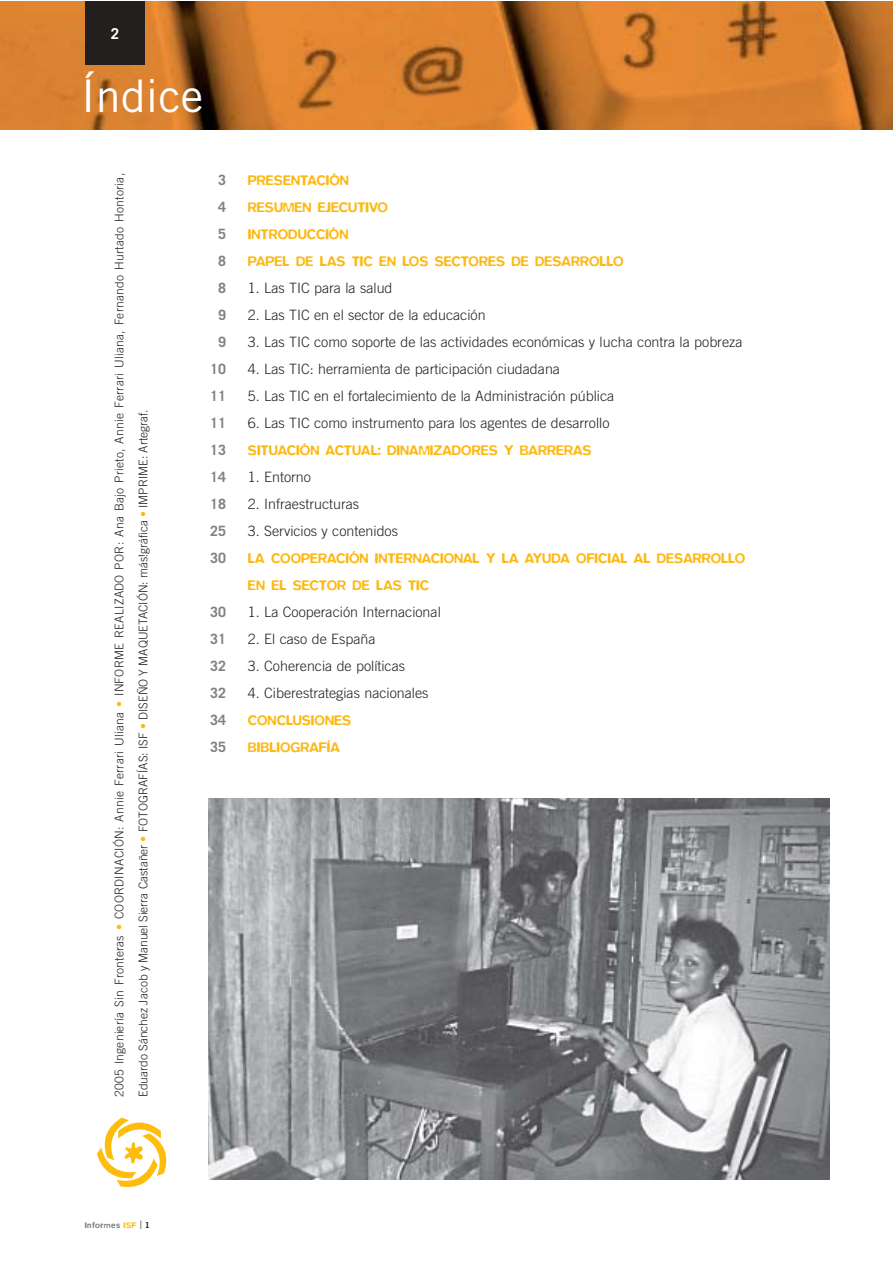
<style>
.page{position:relative;width:893px;height:1263px;background:#fff}
.page>*{position:absolute;margin:0;border:0;box-sizing:border-box;transform-origin:0 0}
.t1{font:45px "Trade Gothic";color:#fff}
.t2{font:700 15px "Trade Gothic";color:#fff}
.t3{font:300 14.25px "Trade Gothic";color:#231f1f}
.t4{font:500 14.25px/27px "Blur";color:#fdb812}
.t5{font:700 14.25px "Trade Gothic";color:#808284}
.t6{font:300 12px/24px "Trade Gothic";letter-spacing:.02em;color:#231f1f}
.t7{font:500 8.25px "Blur";letter-spacing:.055em;color:#808284}
.s1{color:#fdb812}
.s2{font-family:"Trade Gothic";font-weight:300;font-size:16.5px}
.s3{font-family:"Trade Gothic Bold Two";font-weight:400;color:#231f1f}
</style>
<div class="page">
<img style="left:208px;top:798px;width:621px;height:381px">
<img style="left:0;top:2px;width:892px;height:127px">
<div style="left:85px;top:2px;width:60px;height:63px;background:#231f1f"></div>
<svg style="left:97px;top:1118px;width:70px;height:69px"></svg>
<p class="t2" style="left:111px;top:28px;width:10px">2</p>
<h1 class="t1" style="left:81px;top:79px;width:124px">Índice</h1>
<p class="t6" style="left:108px;top:1097px;width:925px;rotate:-90deg">2005 Ingeniería Sin Fronteras <span class="s1">•</span> COORDINACIÓN: Annie Ferrari Uliana <span class="s1">•</span> INFORME REALIZADO POR: Ana Bajo Prieto, Annie Ferrari Uliana, Fernando Hurtado Hontoria,<br>Eduardo Sánchez Jacob y Manuel Sierra Castañer <span class="s1">•</span> FOTOGRAFÍAS: ISF <span class="s1">•</span> DISEÑO Y MAQUETACIÓN: más!gráfica <span class="s1">•</span> IMPRIME: Artegraf.</p>
<p class="t5" style="left:218px;top:175px;width:9px">3</p>
<p class="t4" style="left:248px;top:168px;width:102px">PRESENTACIÓN</p>
<p class="t5" style="left:218px;top:202px;width:9px">4</p>
<p class="t4" style="left:248px;top:195px;width:142px">RESUMEN EJECUTIVO</p>
<p class="t5" style="left:218px;top:229px;width:9px">5</p>
<p class="t4" style="left:248px;top:222px;width:102px">INTRODUCCIÓN</p>
<p class="t5" style="left:218px;top:256px;width:9px">8</p>
<p class="t4" style="left:248px;top:249px;width:377px">PAPEL DE LAS TIC EN LOS SECTORES DE DESARROLLO</p>
<p class="t5" style="left:218px;top:283px;width:9px">8</p>
<p class="t3" style="left:248px;top:283px;width:146px">1. Las TIC para la salud</p>
<p class="t5" style="left:218px;top:310px;width:9px">9</p>
<p class="t3" style="left:248px;top:310px;width:239px">2. Las TIC en el sector de la educación</p>
<p class="t5" style="left:218px;top:337px;width:9px">9</p>
<p class="t3" style="left:248px;top:337px;width:496px">3. Las TIC como soporte de las actividades económicas y lucha contra la pobreza</p>
<p class="t5" style="left:210px;top:364px;width:17px">10</p>
<p class="t3" style="left:248px;top:364px;width:313px">4. Las TIC: herramienta de participación ciudadana</p>
<p class="t5" style="left:210px;top:391px;width:17px">11</p>
<p class="t3" style="left:248px;top:391px;width:368px">5. Las TIC en el fortalecimiento de la Administración pública</p>
<p class="t5" style="left:210px;top:418px;width:17px">11</p>
<p class="t3" style="left:248px;top:418px;width:363px">6. Las TIC como instrumento para los agentes de desarrollo</p>
<p class="t5" style="left:210px;top:445px;width:17px">13</p>
<p class="t4" style="left:248px;top:438px;width:345px">SITUACIÓN ACTUAL: DINAMIZADORES Y BARRERAS</p>
<p class="t5" style="left:210px;top:472px;width:17px">14</p>
<p class="t3" style="left:248px;top:472px;width:64px">1. Entorno</p>
<p class="t5" style="left:210px;top:499px;width:17px">18</p>
<p class="t3" style="left:248px;top:499px;width:113px">2. Infraestructuras</p>
<p class="t5" style="left:210px;top:526px;width:17px">25</p>
<p class="t3" style="left:248px;top:526px;width:151px">3. Servicios y contenidos</p>
<p class="t5" style="left:210px;top:553px;width:17px">30</p>
<p class="t4" style="left:248px;top:546px;width:498px">LA COOPERACIÓN INTERNACIONAL Y LA AYUDA OFICIAL AL DESARROLLO<br>EN EL SECTOR DE LAS TIC</p>
<p class="t5" style="left:210px;top:607px;width:17px">30</p>
<p class="t3" style="left:248px;top:607px;width:194px">1. La Cooperación Internacional</p>
<p class="t5" style="left:210px;top:634px;width:17px">31</p>
<p class="t3" style="left:248px;top:634px;width:129px">2. El caso de España</p>
<p class="t5" style="left:210px;top:661px;width:17px">32</p>
<p class="t3" style="left:248px;top:661px;width:159px">3. Coherencia de políticas</p>
<p class="t5" style="left:210px;top:688px;width:17px">32</p>
<p class="t3" style="left:248px;top:688px;width:182px">4. Ciberestrategias nacionales</p>
<p class="t5" style="left:210px;top:715px;width:17px">34</p>
<p class="t4" style="left:248px;top:708px;width:105px">CONCLUSIONES</p>
<p class="t5" style="left:210px;top:742px;width:17px">35</p>
<p class="t4" style="left:248px;top:735px;width:93px">BIBLIOGRAFÍA</p>
<p class="t7" style="left:85px;top:1222px;width:66px">Informes <span class="s1">ISF</span> <span class="s2">ı</span> <span class="s3">1</span></p>
</div>
